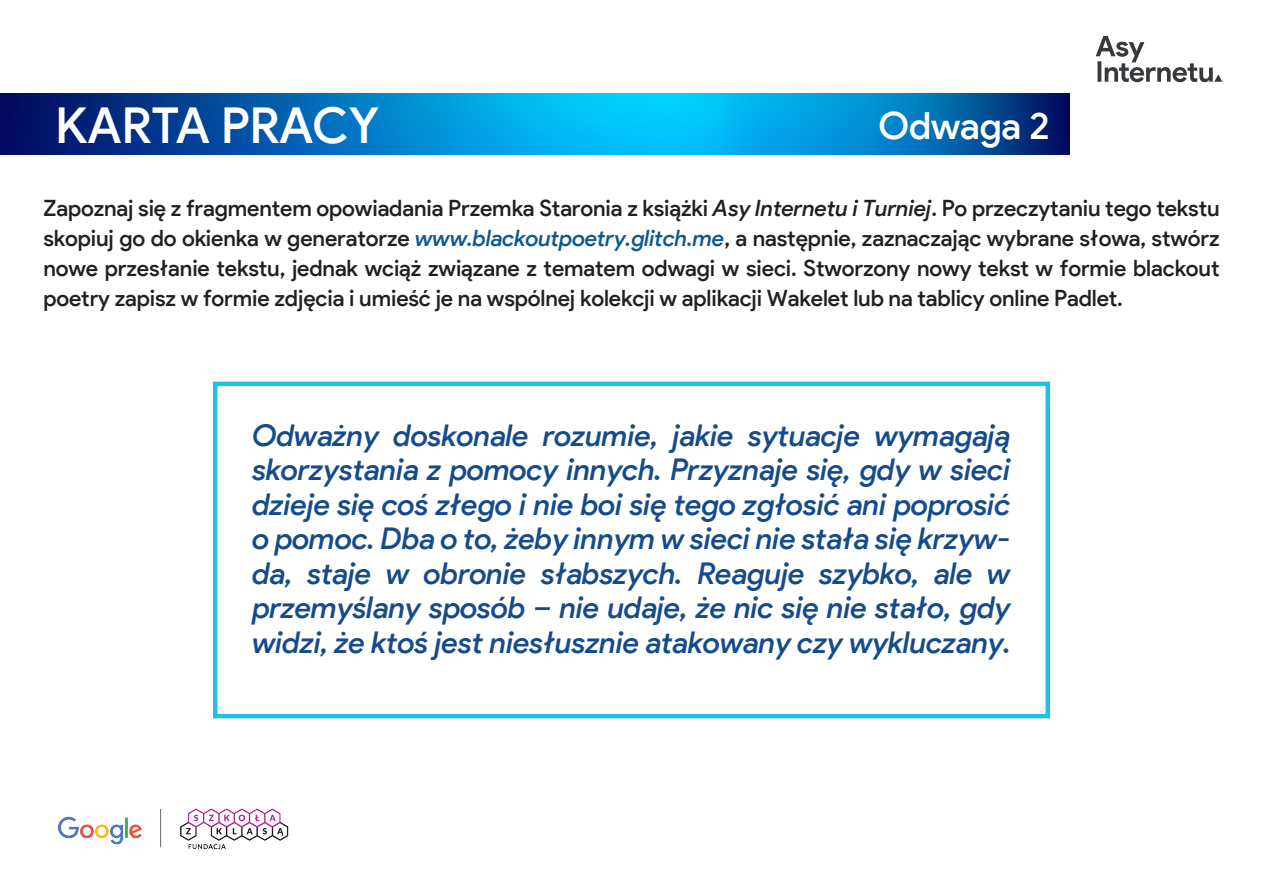
<style>
.page{position:relative;width:1263px;height:893px;background:#fff}
.page>*{position:absolute;margin:0;border:0;box-sizing:border-box;transform-origin:0 0}
.t1{font:500 49.5px "Product Sans";color:#fff}
.t2{font:500 37.65px "Product Sans";letter-spacing:-.005em;color:#fff}
.t3{font:italic 500 30px/34.5px "Product Sans";letter-spacing:-.005em;color:#154b8b;text-align:justify}
.t4{font:500 22.5px/30px "Product Sans";letter-spacing:-.005em;color:#231f20;text-align:justify}
.s1{font-style:italic}
.s2{font-style:italic;color:#0b5894}
</style>
<div class="page">
<img style="left:0;top:93px;width:1070px;height:362px">
<svg style="left:1096px;top:36px;width:126px;height:46px"></svg>
<div style="left:213px;top:382px;width:837px;height:336px;background:#fff;border:4px solid #22c0e5"></div>
<img style="left:58px;top:808px;width:231px;height:41px">
<h1 class="t1" style="left:56px;top:95px;width:325px">KARTA PRACY</h1>
<h2 class="t2" style="left:878px;top:103px;width:173px">Odwaga 2</h2>
<p class="t4" style="left:43px;top:193px;width:1178px">Zapoznaj się z fragmentem opowiadania Przemka Staronia z książki <span class="s1">Asy Internetu i Turniej</span>. Po przeczytaniu tego tekstu skopiuj go do okienka w generatorze <span class="s2">www.blackoutpoetry.glitch.me</span>, a następnie, zaznaczając wybrane słowa, stwórz nowe przesłanie tekstu, jednak wciąż związane z tematem odwagi w sieci. Stworzony nowy tekst w formie blackout poetry zapisz w formie zdjęcia i umieść je na wspólnej kolekcji w aplikacji Wakelet lub na tablicy online Padlet.</p>
<p class="t3" style="left:252px;top:418px;width:761px">Odważny doskonale rozumie, jakie sytuacje wymagają skorzystania z pomocy innych. Przyznaje się, gdy w sieci dzieje się coś złego i nie boi się tego zgłosić ani poprosić o pomoc. Dba o to, żeby innym w sieci nie stała się krzyw&shy;da, staje w obronie słabszych. Reaguje szybko, ale w przemyślany sposób – nie udaje, że nic się nie stało, gdy widzi, że ktoś jest niesłusznie atakowany czy wykluczany.</p>
</div>
